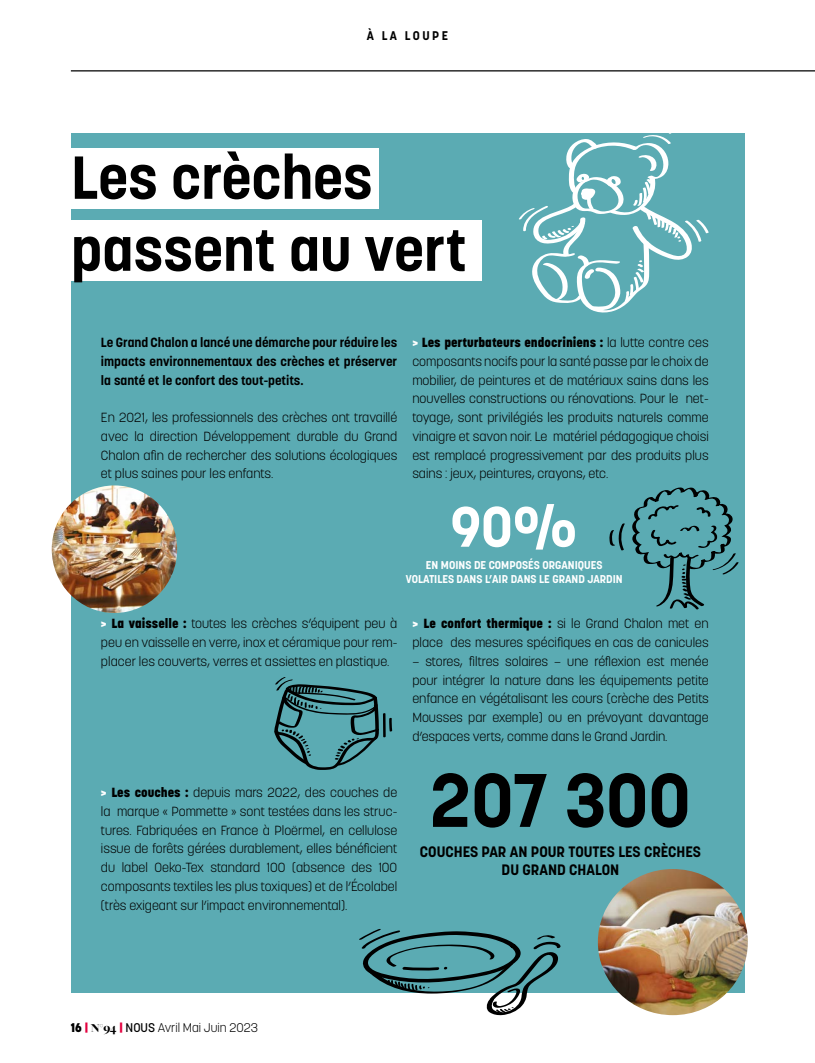
<style>
.page{position:relative;width:815px;height:1063px;background:#fff}
.page>*{position:absolute;margin:0;border:0;box-sizing:border-box;transform-origin:0 0}
.t1{font:700 75px "Korolev";color:#000}
.t2{font:700 60px/72px "Korolev";color:#000}
.t3{font:700 56.25px "Korolev";color:#fff}
.t4{font:700 15px/18px "Korolev";color:#000;text-align:center}
.t5{font:300 13.12px/18.8px "Korolev";color:#000;text-align:justify}
.t6{font:700 13.12px/18.8px "Korolev";color:#000;text-align:justify}
.t7{font:300 12.5px "Korolev";color:#000}
.t8{font:700 12.5px "Korolev";letter-spacing:.2em;color:#000}
.t9{font:700 11.25px/13.5px "Korolev";color:#fff;text-align:center}
.s1{font-weight:800;color:#fff}
.s2{font-weight:800}
.s3{font-weight:800;color:#e4003f}
.s4{font-family:"Freight Big Pro";font-weight:900}
.s5{font-weight:500}
</style>
<div class="page">
<hr style="left:71px;top:70px;width:744px;height:1px;background:#000">
<div style="left:71px;top:133px;width:673px;height:859px;background:#5babb3"></div>
<div style="left:46px;top:221px;width:436px;height:60px;background:#fff"></div>
<div style="left:46px;top:148px;width:333px;height:60px;background:#fff"></div>
<img style="left:52px;top:485px;width:125px;height:128px">
<img style="left:598px;top:869px;width:150px;height:146px">
<svg style="left:519px;top:133px;width:190px;height:180px"></svg>
<svg style="left:359px;top:929px;width:202px;height:86px"></svg>
<svg style="left:274px;top:677px;width:105px;height:93px"></svg>
<hr style="left:383px;top:713px;width:3px;height:25px;background:#000">
<svg style="left:389px;top:717px;width:3px;height:15px"></svg>
<svg style="left:609px;top:523px;width:16px;height:28px"></svg>
<svg style="left:632px;top:487px;width:107px;height:123px"></svg>
<p class="t8" style="left:367px;top:28px;width:83px">À LA LOUPE</p>
<h2 class="t2" style="left:71px;top:142px;width:398px">Les crèches passent au vert</h2>
<p class="t6" style="left:101px;top:333px;width:298px">Le Grand Chalon a lancé une démarche pour réduire les impacts environnementaux des crèches et préserver la santé et le confort des tout-petits.</p>
<p class="t5" style="left:101px;top:408px;width:298px">En 2021, les professionnels des crèches ont travaillé avec la direction Développement durable du Grand Chalon afin de rechercher des solutions écologiques et plus saines pour les enfants.</p>
<p class="t5" style="left:412px;top:333px;width:298px"><span class="s1">&gt;</span> <span class="s2">Les perturbateurs endocriniens :</span> la lutte contre ces composants nocifs pour la santé passe par le choix de mobilier, de peintures et de matériaux sains dans les nouvelles constructions ou rénovations. Pour le net&shy;toyage, sont privilégiés les produits naturels comme vinaigre et savon noir. Le matériel pédagogique choisi est remplacé progressivement par des produits plus sains : jeux, peintures, crayons, etc.</p>
<h3 class="t3" style="left:450px;top:491px;width:129px">90%</h3>
<p class="t9" style="left:406px;top:558px;width:218px">EN MOINS DE COMPOSÉS ORGANIQUES<br>VOLATILES DANS L’AIR DANS LE GRAND JARDIN</p>
<p class="t5" style="left:101px;top:614px;width:298px"><span class="s1">&gt;</span> <span class="s2">La vaisselle :</span> toutes les crèches s’équipent peu à peu en vaisselle en verre, inox et céramique pour rem&shy;placer les couverts, verres et assiettes en plastique.</p>
<p class="t5" style="left:101px;top:783px;width:298px"><span class="s1">&gt;</span> <span class="s2">Les couches :</span> depuis mars 2022, des couches de la marque « Pommette » sont testées dans les struc&shy;tures. Fabriquées en France à Ploërmel, en cellulose issue de forêts gérées durablement, elles bénéficient du label Oeko-Tex standard 100 (absence des 100 composants textiles les plus toxiques) et de l’Écolabel (très exigeant sur l’impact environnemental).</p>
<p class="t5" style="left:412px;top:614px;width:298px"><span class="s1">&gt;</span> <span class="s2">Le confort thermique :</span> si le Grand Chalon met en place des mesures spécifiques en cas de canicules</p>
<p class="t5" style="left:412px;top:652px;width:298px">– stores, filtres solaires – une réflexion est menée pour intégrer la nature dans les équipements petite enfance en végétalisant les cours (crèche des Petits Mousses par exemple) ou en prévoyant davantage d’espaces verts, comme dans le Grand Jardin.</p>
<h1 class="t1" style="left:430px;top:753px;width:262px">207 300</h1>
<p class="t4" style="left:420px;top:842px;width:283px">COUCHES PAR AN POUR TOUTES LES CRÈCHES<br>DU GRAND CHALON</p>
<p class="t7" style="left:71px;top:1020px;width:189px"><span class="s2">16</span> <span class="s3">|</span> <span class="s4">N°94</span> <span class="s3">|</span> <span class="s5">NOUS</span> Avril Mai Juin 2023</p>
</div>
